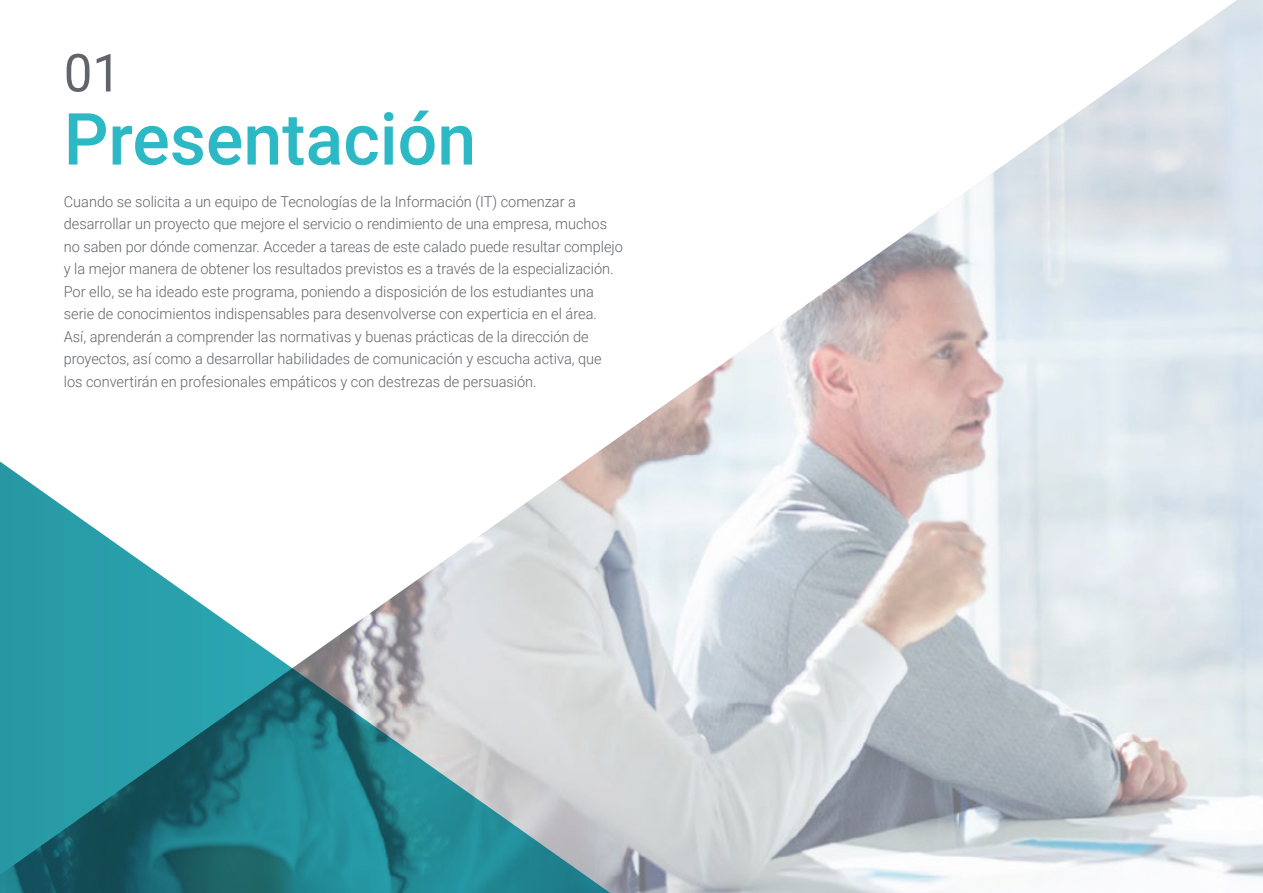
<style>
.page{position:relative;width:1263px;height:893px;background:#fff}
.page>*{position:absolute;margin:0;border:0;box-sizing:border-box;transform-origin:0 0}
.t1{font:500 72px "Roboto";color:#2db8c5}
.t2{font:52.5px "Roboto";color:#61646a}
.t3{font:300 15px/22.5px "Roboto";color:#61646a}
</style>
<div class="page">
<img style="left:607px;top:0;width:656px;height:893px">
<svg style="left:0;top:446px;width:640px;height:447px"></svg>
<h2 class="t2" style="left:64px;top:36px;width:59px">01</h2>
<h1 class="t1" style="left:64px;top:89px;width:414px">Presentación</h1>
<p class="t3" style="left:64px;top:190px;width:561px">Cuando se solicita a un equipo de Tecnologías de la Información (IT) comenzar a desarrollar un proyecto que mejore el servicio o rendimiento de una empresa, muchos no saben por dónde comenzar. Acceder a tareas de este calado puede resultar complejo y la mejor manera de obtener los resultados previstos es a través de la especialización.<br>Por ello, se ha ideado este programa, poniendo a disposición de los estudiantes una serie de conocimientos indispensables para desenvolverse con experticia en el área.<br>Así, aprenderán a comprender las normativas y buenas prácticas de la dirección de proyectos, así como a desarrollar habilidades de comunicación y escucha activa, que los convertirán en profesionales empáticos y con destrezas de persuasión.</p>
</div>
